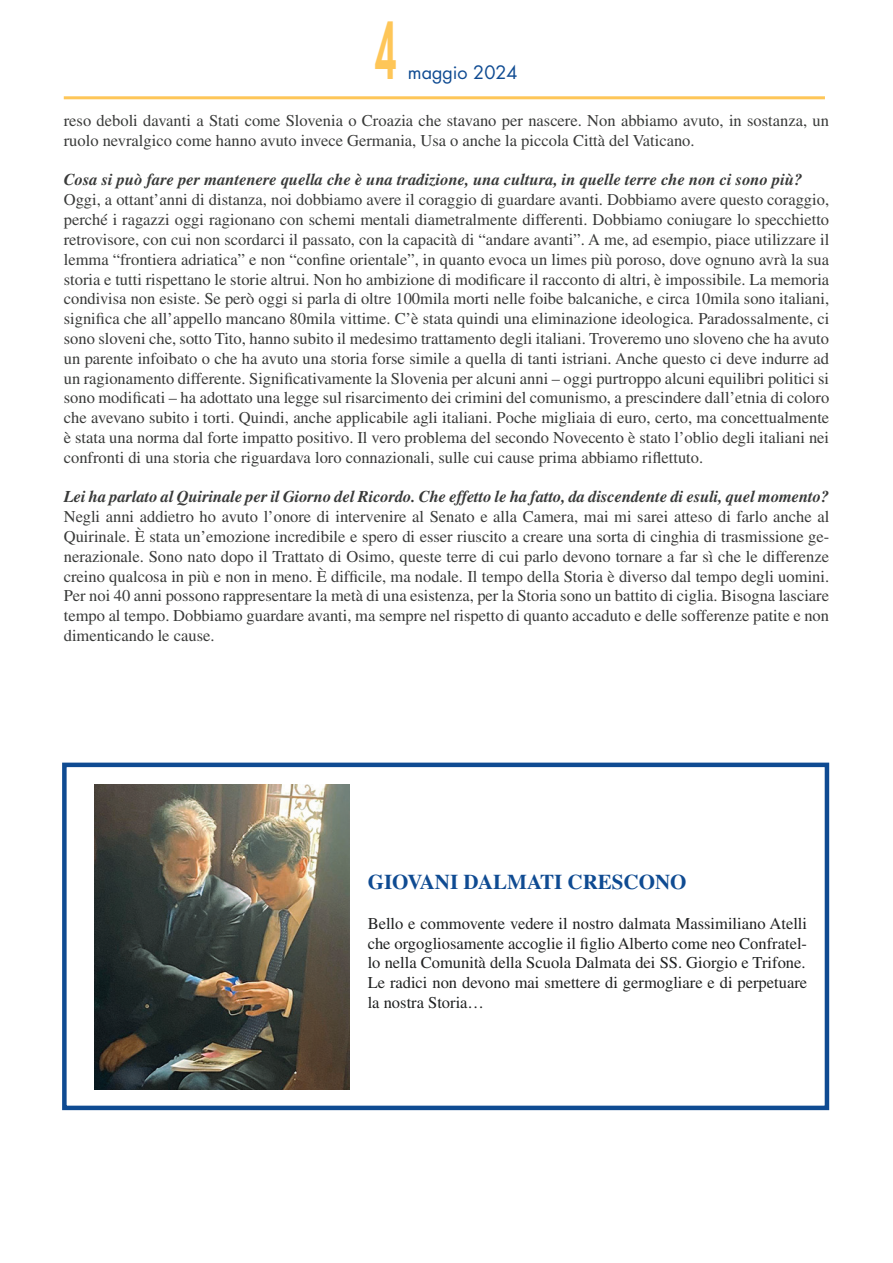
<style>
.page{position:relative;width:893px;height:1263px;background:#fff}
.page>*{position:absolute;margin:0;border:0;box-sizing:border-box;transform-origin:0 0}
.t1{font:800 75px "Futura Std";color:#fec658;scale:.5 1}
.t2{font:700 21px "Times LT Std";color:#0f4b92}
.t3{font:18px "Futura Std";color:#0f4b92}
.t4{font:16.5px/19.8px "Times LT Std";color:#393a39;text-align:justify}
.t5{font:16.5px/19.8px "Times LT Std";color:#1f2020;text-align:justify}
.t6{font:italic 700 16.5px "Times LT Std";letter-spacing:-.005em;color:#393a39}
</style>
<div class="page">
<hr style="left:64px;top:96px;width:761px;height:3px;background:#fec658">
<img style="left:94px;top:785px;width:255px;height:304px">
<div style="left:62px;top:763px;width:767px;height:347px;border:4px solid #0f4b92"></div>
<h1 class="t1" style="left:375px;top:4px;width:45px">4</h1>
<p class="t3" style="left:408px;top:61px;width:111px">maggio 2024</p>
<p class="t4" style="left:64px;top:111px;width:767px">reso deboli davanti a Stati come Slovenia o Croazia che stavano per nascere. Non abbiamo avuto, in sostanza, un ruolo nevralgico come hanno avuto invece Germania, Usa o anche la piccola Città del Vaticano.</p>
<p class="t6" style="left:64px;top:170px;width:740px">Cosa si può fare per mantenere quella che è una tradizione, una cultura, in quelle terre che non ci sono più?</p>
<p class="t4" style="left:64px;top:190px;width:767px">Oggi, a ottant’anni di distanza, noi dobbiamo avere il coraggio di guardare avanti. Dobbiamo avere questo coraggio, perché i ragazzi oggi ragionano con schemi mentali diametralmente differenti. Dobbiamo coniugare lo specchietto retrovisore, con cui non scordarci il passato, con la capacità di “andare avanti”. A me, ad esempio, piace utilizzare il lemma “frontiera adriatica” e non “confine orientale”, in quanto evoca un limes più poroso, dove ognuno avrà la sua storia e tutti rispettano le storie altrui. Non ho ambizione di modificare il racconto di altri, è impossibile. La memoria condivisa non esiste. Se però oggi si parla di oltre 100mila morti nelle foibe balcaniche, e circa 10mila sono italiani, significa che all’appello mancano 80mila vittime. C’è stata quindi una eliminazione ideologica. Paradossalmente, ci sono sloveni che, sotto Tito, hanno subito il medesimo trattamento degli italiani. Troveremo uno sloveno che ha avuto un parente infoibato o che ha avuto una storia forse simile a quella di tanti istriani. Anche questo ci deve indurre ad un ragionamento differente. Significativamente la Slovenia per alcuni anni – oggi purtroppo alcuni equilibri politici si sono modificati – ha adottato una legge sul risarcimento dei crimini del comunismo, a prescindere dall’etnia di coloro che avevano subito i torti. Quindi, anche applicabile agli italiani. Poche migliaia di euro, certo, ma concettualmente è stata una norma dal forte impatto positivo. Il vero problema del secondo Novecento è stato l’oblio degli italiani nei confronti di una storia che riguardava loro connazionali, sulle cui cause prima abbiamo riflettuto.</p>
<p class="t6" style="left:64px;top:487px;width:767px">Lei ha parlato al Quirinale per il Giorno del Ricordo. Che effetto le ha fatto, da discendente di esuli, quel momento?</p>
<p class="t4" style="left:64px;top:507px;width:767px">Negli anni addietro ho avuto l’onore di intervenire al Senato e alla Camera, mai mi sarei atteso di farlo anche al Quirinale. È stata un’emozione incredibile e spero di esser riuscito a creare una sorta di cinghia di trasmissione ge&shy;nerazionale. Sono nato dopo il Trattato di Osimo, queste terre di cui parlo devono tornare a far sì che le differenze creino qualcosa in più e non in meno. È difficile, ma nodale. Il tempo della Storia è diverso dal tempo degli uomini.<br>Per noi 40 anni possono rappresentare la metà di una esistenza, per la Storia sono un battito di ciglia. Bisogna lasciare tempo al tempo. Dobbiamo guardare avanti, ma sempre nel rispetto di quanto accaduto e delle sofferenze patite e non dimenticando le cause.</p>
<p class="t2" style="left:368px;top:869px;width:320px">GIOVANI DALMATI CRESCONO</p>
<p class="t5" style="left:368px;top:913px;width:441px">Bello e commovente vedere il nostro dalmata Massimiliano Atelli che orgogliosamente accoglie il figlio Alberto come neo Confratel&shy;lo nella Comunità della Scuola Dalmata dei SS. Giorgio e Trifone.<br>Le radici non devono mai smettere di germogliare e di perpetuare la nostra Storia…</p>
</div>
